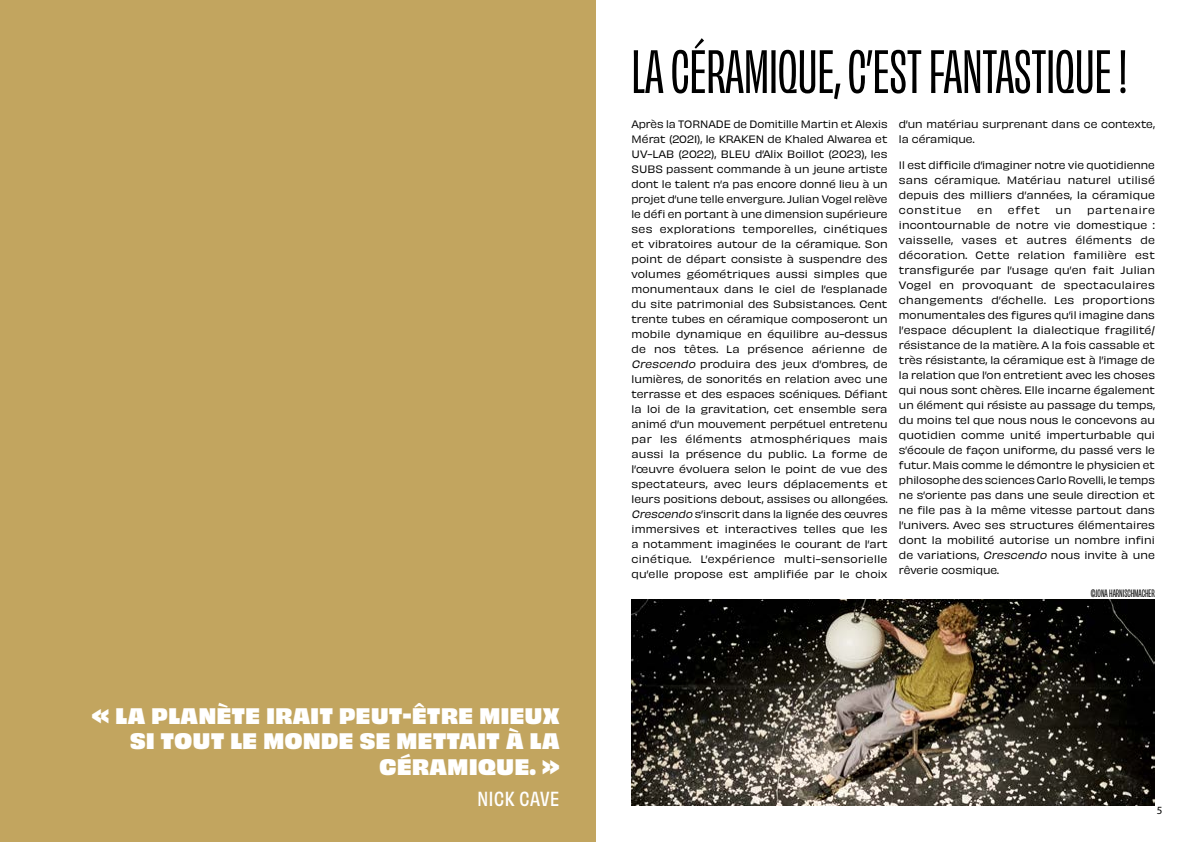
<style>
.page{position:relative;width:1191px;height:842px;background:#fff}
.page>*{position:absolute;margin:0;border:0;box-sizing:border-box;transform-origin:0 0}
.t1{font:500 condensed 57px "Obviously";color:#000}
.t2{font:21px/25.2px "Obviously Blck";letter-spacing:.03em;color:#fff;text-align:right}
.t3{font:19px "Obviously Narw Medi";letter-spacing:.03em;color:#fff}
.t4{font:11px "Myriad Pro";color:#000}
.t5{font:10px/15px "Obviously";letter-spacing:.01em;color:#000;text-align:justify}
.t6{font:500 condensed 10px "Obviously";color:#000}
.s1{font-style:italic}
</style>
<div class="page">
<div style="left:0;top:0;width:595px;height:842px;background:#c2a55f"></div>
<img style="left:631px;top:599px;width:524px;height:207px">
<h2 class="t2" style="left:92px;top:701px;width:469px">« LA PLANÈTE IRAIT PEUT-ÊTRE MIEUX<br>SI TOUT LE MONDE SE METTAIT À LA<br>CÉRAMIQUE. »</h2>
<h3 class="t3" style="left:477px;top:785px;width:83px">NICK CAVE</h3>
<h1 class="t1" style="left:631px;top:32px;width:497px">LA CÉRAMIQUE, C’EST FANTASTIQUE !</h1>
<p class="t5" style="left:631px;top:116px;width:258px">Après la TORNADE de Domitille Martin et Alexis Mérat (2021), le KRAKEN de Khaled Alwarea et UV-LAB (2022), BLEU d’Alix Boillot (2023), les SUBS passent commande à un jeune artiste dont le talent n’a pas encore donné lieu à un projet d’une telle envergure. Julian Vogel relève le défi en portant à une dimension supérieure ses explorations temporelles, cinétiques et vibratoires autour de la céramique. Son point de départ consiste à suspendre des volumes géométriques aussi simples que monumentaux dans le ciel de l’esplanade du site patrimonial des Subsistances. Cent trente tubes en céramique composeront un mobile dynamique en équilibre au-dessus de nos têtes. La présence aérienne de <span class="s1">Crescendo</span> produira des jeux d’ombres, de lumières, de sonorités en relation avec une terrasse et des espaces scéniques. Défiant la loi de la gravitation, cet ensemble sera animé d’un mouvement perpétuel entretenu par les éléments atmosphériques mais aussi la présence du public. La forme de l’œuvre évoluera selon le point de vue des spectateurs, avec leurs déplacements et leurs positions debout, assises ou allongées.<br><span class="s1">Crescendo</span> s’inscrit dans la lignée des œuvres immersives et interactives telles que les a notamment imaginées le courant de l’art cinétique. L’expérience multi-sensorielle qu’elle propose est amplifiée par le choix</p>
<p class="t5" style="left:899px;top:116px;width:257px">d’un matériau surprenant dans ce contexte, la céramique.</p>
<p class="t5" style="left:899px;top:157px;width:258px">Il est difficile d’imaginer notre vie quotidienne sans céramique. Matériau naturel utilisé depuis des milliers d’années, la céramique constitue</p>
<p class="t5" style="left:977px;top:202px;width:17px">en</p>
<p class="t5" style="left:1008px;top:202px;width:34px">effet</p>
<p class="t5" style="left:1055px;top:202px;width:17px">un</p>
<p class="t5" style="left:899px;top:202px;width:258px;text-indent:188px">partenaire incontournable de notre vie domestique : vaisselle, vases et autres éléments de décoration. Cette relation familière est transfigurée par l’usage qu’en fait Julian Vogel en provoquant de spectaculaires changements d’échelle. Les proportions monumentales des figures qu’il imagine dans l’espace décuplent la dialectique fragilité/ résistance de la matière. A la fois cassable et très résistante, la céramique est à l’image de la relation que l’on entretient avec les choses qui nous sont chères. Elle incarne également un élément qui résiste au passage du temps, du moins tel que nous nous le concevons au quotidien comme unité imperturbable qui s’écoule de façon uniforme, du passé vers le futur. Mais comme le démontre le physicien et philosophe des sciences Carlo Rovelli, le temps ne s’oriente pas dans une seule direction et ne file pas à la même vitesse partout dans l’univers. Avec ses structures élémentaires dont la mobilité autorise un nombre infini de variations, <span class="s1">Crescendo</span> nous invite à une rêverie cosmique.</p>
<p class="t6" style="left:1090px;top:586px;width:66px">©JONA HARNISCHMACHER</p>
<p class="t4" style="left:1156px;top:804px;width:7px">5</p>
</div>
